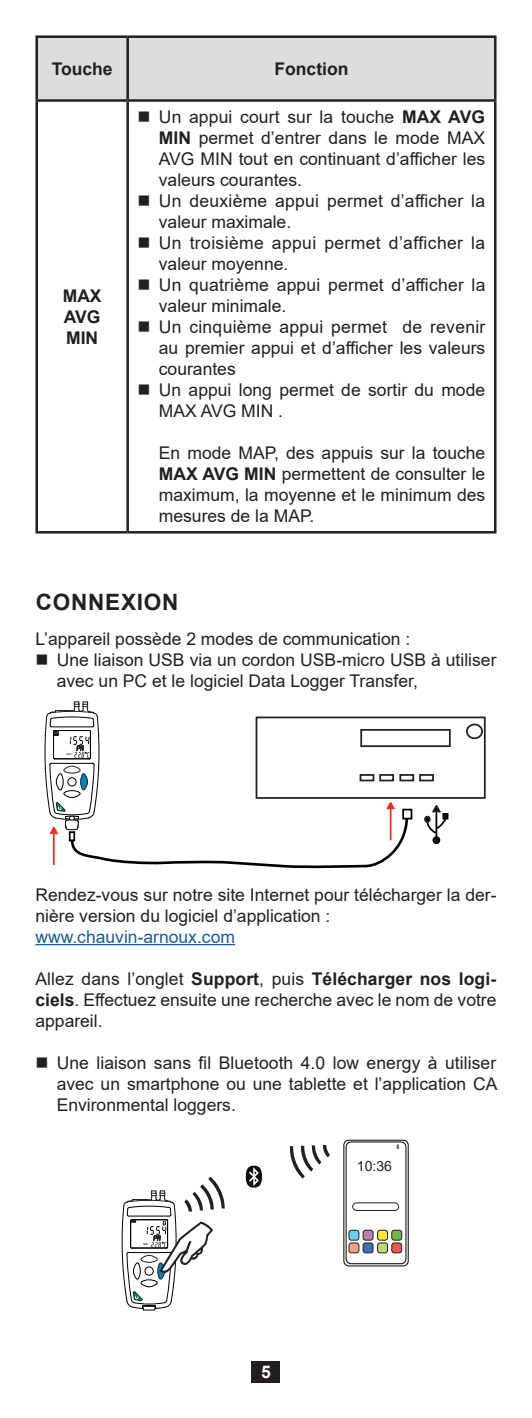
<style>
.page{position:relative;width:532px;height:1418px;background:#fff}
.page>*{position:absolute;margin:0;border:0;box-sizing:border-box;transform-origin:0 0}
.t1{font:700 22.5px "Arial";letter-spacing:.035em;color:#231f20}
.t2{font:17.5px/21px "Arial";color:#231f20}
.t3{font:700 17.5px/21px "Arial";color:#231f20;text-align:justify}
.t4{font:17.5px "Arial";color:#175d9e}
.t5{font:700 17.5px "Arial";color:#fff}
.t6{font:14px "Arial";color:#231f20}
.s1{font-weight:700}
</style>
<div class="page">
<div style="left:251px;top:1361px;width:28px;height:21px;background:#231f20"></div>
<div style="left:38px;top:38px;width:456px;height:61px;background:#dcdddf"></div>
<hr style="left:35px;top:35px;width:93px;height:3px;background:#231f20">
<hr style="left:35px;top:38px;width:3px;height:61px;background:#231f20">
<hr style="left:128px;top:35px;width:368px;height:3px;background:#231f20">
<hr style="left:126px;top:38px;width:3px;height:61px;background:#231f20">
<hr style="left:494px;top:38px;width:2px;height:61px;background:#231f20">
<hr style="left:35px;top:99px;width:93px;height:3px;background:#231f20">
<hr style="left:35px;top:102px;width:3px;height:429px;background:#231f20">
<hr style="left:128px;top:99px;width:368px;height:3px;background:#231f20">
<hr style="left:126px;top:102px;width:3px;height:429px;background:#231f20">
<hr style="left:494px;top:102px;width:2px;height:429px;background:#231f20">
<hr style="left:35px;top:531px;width:93px;height:2px;background:#231f20">
<hr style="left:128px;top:531px;width:368px;height:2px;background:#231f20">
<div style="left:433px;top:836px;width:6px;height:7px;background:#0f0c12;border-radius:50%"></div>
<div style="left:432px;top:836px;width:8px;height:8px;border:1px solid #000;border-radius:50%"></div>
<hr style="left:435px;top:806px;width:2px;height:30px;background:#000">
<div style="left:424px;top:815px;width:6px;height:7px;border:2px solid #231f20;border-radius:50%"></div>
<svg style="left:425px;top:805px;width:23px;height:30px"></svg>
<div style="left:402px;top:808px;width:10px;height:11px;border:2px solid #000"></div>
<svg style="left:44px;top:701px;width:365px;height:168px"></svg>
<div style="left:69px;top:831px;width:6px;height:10px;border:2px solid #000"></div>
<div style="left:255px;top:716px;width:230px;height:82px;border:2px solid #231f20"></div>
<div style="left:360px;top:729px;width:90px;height:18px;border:2px solid #231f20"></div>
<div style="left:379px;top:774px;width:15px;height:7px;border:2px solid #231f20"></div>
<div style="left:466px;top:723px;width:17px;height:16px;border:2px solid #231f20;border-radius:50%"></div>
<div style="left:359px;top:774px;width:15px;height:7px;border:2px solid #231f20"></div>
<div style="left:419px;top:774px;width:15px;height:7px;border:2px solid #231f20"></div>
<div style="left:399px;top:774px;width:15px;height:7px;border:2px solid #231f20"></div>
<div style="left:143px;top:1306px;width:12px;height:4px;border:1px solid #000"></div>
<svg style="left:246px;top:1165px;width:16px;height:22px"></svg>
<svg style="left:290px;top:1144px;width:40px;height:34px"></svg>
<div style="left:346px;top:1141px;width:60px;height:122px;border:1px solid #000;border-radius:5px"></div>
<svg style="left:396px;top:1144px;width:3px;height:5px"></svg>
<div style="left:352px;top:1202px;width:46px;height:8px;border:1px solid #231f20;border-radius:4px"></div>
<div style="left:349px;top:1230px;width:10px;height:10px;background:#69cef5;border-radius:2px"></div>
<div style="left:348px;top:1229px;width:11px;height:11px;border:1px solid #231f20;border-radius:2px"></div>
<div style="left:363px;top:1230px;width:10px;height:10px;background:#bb7db5;border-radius:2px"></div>
<div style="left:363px;top:1229px;width:10px;height:11px;border:1px solid #231f20;border-radius:2px"></div>
<div style="left:377px;top:1230px;width:10px;height:10px;background:#f8e72c;border-radius:2px"></div>
<div style="left:377px;top:1229px;width:10px;height:11px;border:1px solid #231f20;border-radius:2px"></div>
<div style="left:391px;top:1230px;width:10px;height:10px;background:#6cbd45;border-radius:2px"></div>
<div style="left:391px;top:1229px;width:11px;height:11px;border:1px solid #231f20;border-radius:2px"></div>
<div style="left:349px;top:1242px;width:10px;height:10px;background:#f69d88;border-radius:2px"></div>
<div style="left:348px;top:1242px;width:11px;height:10px;border:1px solid #231f20;border-radius:2px"></div>
<div style="left:363px;top:1242px;width:10px;height:10px;background:#3d70b7;border-radius:2px"></div>
<div style="left:363px;top:1242px;width:10px;height:10px;border:1px solid #231f20;border-radius:2px"></div>
<div style="left:377px;top:1242px;width:10px;height:10px;background:#b9d773;border-radius:2px"></div>
<div style="left:377px;top:1242px;width:10px;height:10px;border:1px solid #231f20;border-radius:2px"></div>
<div style="left:391px;top:1242px;width:10px;height:10px;background:#f05641;border-radius:2px"></div>
<div style="left:391px;top:1242px;width:11px;height:10px;border:1px solid #231f20;border-radius:2px"></div>
<div style="left:343px;top:1139px;width:65px;height:127px;border:1px solid #000;border-radius:5px"></div>
<hr style="left:35px;top:944px;width:200px;height:1px;background:#175d9e">
<svg style="left:121px;top:1176px;width:104px;height:133px"></svg>
<p class="t3" style="left:52px;top:58px;width:62px">Touche</p>
<p class="t3" style="left:274px;top:58px;width:75px">Fonction</p>
<p class="t3" style="left:63px;top:285px;width:40px">MAX AVG MIN</p>
<p class="t2" style="left:159px;top:106px;width:328px">Un appui court sur la touche <span class="s1">MAX AVG<br>MIN</span> permet d’entrer dans le mode MAX<br>AVG MIN tout en continuant d’afficher les valeurs courantes.<br>Un deuxième appui permet d’afficher la valeur maximale.<br>Un troisième appui permet d’afficher la valeur moyenne.<br>Un quatrième appui permet d’afficher la valeur minimale.<br>Un cinquième appui permet de revenir au premier appui et d’afficher les valeurs courantes<br>Un appui long permet de sortir du mode<br>MAX AVG MIN .</p>
<p class="t2" style="left:159px;top:442px;width:328px;text-align:justify">En mode MAP, des appuis sur la touche <span class="s1">MAX AVG MIN</span> permettent de consulter le maximum, la moyenne et le minimum des mesures de la MAP.</p>
<p class="t1" style="left:36px;top:586px;width:144px">CONNEXION</p>
<p class="t2" style="left:57px;top:628px;width:441px;text-indent:-21px">L’appareil possède 2 modes de communication :<br>Une liaison USB via un cordon USB-micro USB à utiliser avec un PC et le logiciel Data Logger Transfer,</p>
<p class="t2" style="left:35px;top:884px;width:462px">Rendez-vous sur notre site Internet pour télécharger la der&shy;nière version du logiciel d’application :</p>
<p class="t4" style="left:35px;top:924px;width:201px">www.chauvin-arnoux.com</p>
<p class="t2" style="left:35px;top:968px;width:462px;text-align:justify">Allez dans l’onglet <span class="s1">Support</span>, puis <span class="s1">Télécharger nos logi&shy;ciels</span>. Effectuez ensuite une recherche avec le nom de votre appareil.</p>
<p class="t2" style="left:57px;top:1052px;width:442px;text-align:justify">Une liaison sans fil Bluetooth 4.0 low energy à utiliser avec un smartphone ou une tablette et l’application CA Environmental loggers.</p>
<p class="t5" style="left:261px;top:1359px;width:11px">5</p>
<p class="t6" style="left:357px;top:1156px;width:37px">10:36</p>
</div>
